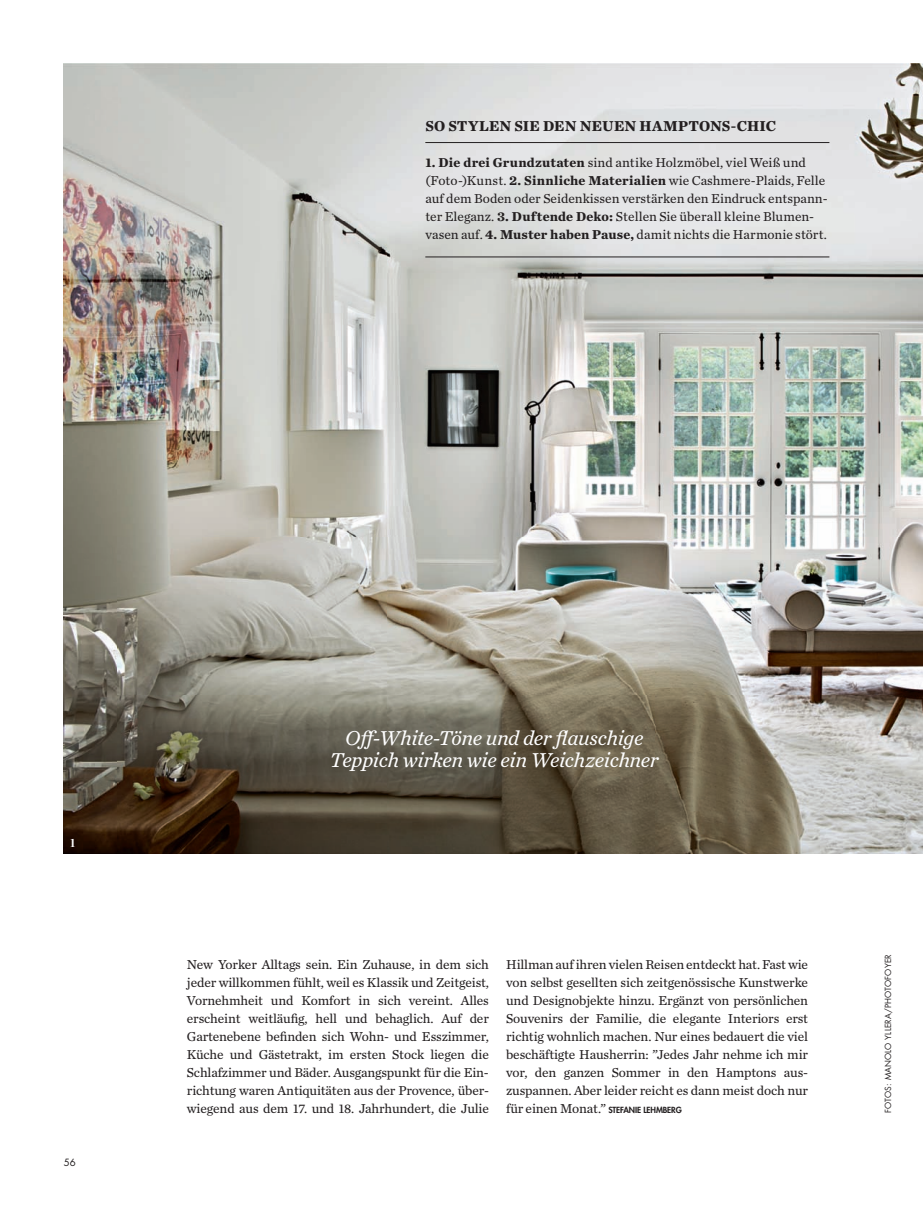
<style>
.page{position:relative;width:923px;height:1212px;background:#fff}
.page>*{position:absolute;margin:0;border:0;box-sizing:border-box;transform-origin:0 0}
.t1{font:italic 21px/22.5px "Chronicle Text G2";letter-spacing:-.01em;color:#fff;text-align:center}
.t2{font:700 15px "Chronicle Text G2";letter-spacing:.01em;color:#231f20}
.t3{font:13.5px/18px "Chronicle Text G2";color:#231f20;text-align:justify}
.t4{font:700 12px "Chronicle Display";color:#fff}
.t5{font:9.75px "Futura";color:#231f20}
.t6{font:800 8.25px "Futura";letter-spacing:-.01em;color:#231f20}
.t7{font:8.25px "Futura";letter-spacing:.015em;color:#231f20}
.s1{font-weight:700}
.s2{font-family:"Chronicle Text G2";font-weight:400;font-size:13.5px}
</style>
<div class="page">
<img style="left:64px;top:64px;width:859px;height:790px">
<hr style="left:425px;top:142px;width:404px;height:1px;background:#231f20">
<hr style="left:425px;top:257px;width:404px;height:1px;background:#231f20">
<p class="t2" style="left:425px;top:121px;width:352px">SO STYLEN SIE DEN NEUEN HAMPTONS-CHIC</p>
<p class="t3" style="left:425px;top:155px;width:404px;text-align:left"><span class="s1">1. Die drei Grundzutaten</span> sind antike Holzmöbel, viel Weiß und (Foto-)Kunst. <span class="s1">2. Sinnliche Materialien</span> wie Cashmere-Plaids, Felle auf dem Boden oder Seidenkissen verstärken den Eindruck entspann&shy;ter Eleganz. <span class="s1">3. Duftende Deko:</span> Stellen Sie überall kleine Blumen&shy;vasen auf. <span class="s1">4. Muster haben Pause,</span> damit nichts die Harmonie stört.</p>
<p class="t4" style="left:70px;top:839px;width:7px">1</p>
<p class="t5" style="left:64px;top:1158px;width:13px">56</p>
<p class="t1" style="left:330px;top:728px;width:330px">Off-White-Töne und der flauschige<br>Teppich wirken wie ein Weichzeichner</p>
<p class="t3" style="left:187px;top:956px;width:303px">New Yorker Alltags sein. Ein Zuhause, in dem sich jeder willkommen fühlt, weil es Klassik und Zeitgeist, Vornehmheit und Komfort in sich vereint. Alles erscheint weitläufig, hell und behaglich. Auf der Gartenebene befinden sich Wohn- und Esszimmer, Küche und Gästetrakt, im ersten Stock liegen die Schlafzimmer und Bäder. Ausgangspunkt für die Ein&shy;richtung waren Antiquitäten aus der Provence, über&shy;wiegend aus dem 17. und 18. Jahrhundert, die Julie</p>
<p class="t3" style="left:506px;top:956px;width:303px">Hillman auf ihren vielen Reisen entdeckt hat. Fast wie von selbst gesellten sich zeitgenössische Kunstwerke und Designobjekte hinzu. Ergänzt von persönlichen Souvenirs der Familie, die elegante Interiors erst richtig wohnlich machen. Nur eines bedauert die viel beschäftigte Hausherrin: ”Jedes Jahr nehme ich mir vor, den ganzen Sommer in den Hamptons aus&shy;zuspannen. Aber leider reicht es dann meist doch nur</p>
<p class="t6" style="left:506px;top:1106px;width:177px"><span class="s2">für einen Monat.”</span> STEFANIE LEHMBERG</p>
<p class="t7" style="left:884px;top:1113px;width:160px;rotate:-90deg">FOTOS: MANOLO YLLERA/PHOTOFOYER</p>
</div>
